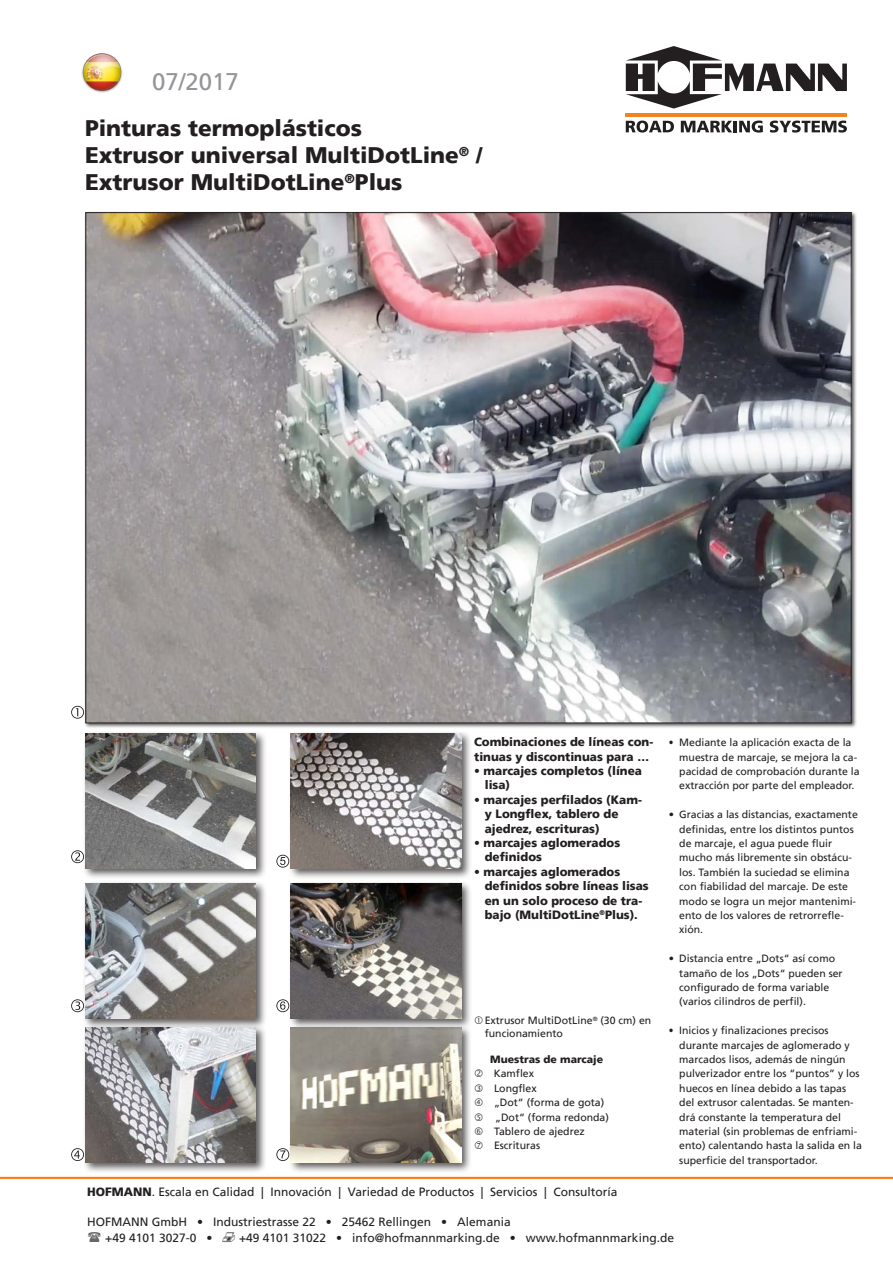
<style>
.page{position:relative;width:893px;height:1263px;background:#fff}
.page>*{position:absolute;margin:0;border:0;box-sizing:border-box;transform-origin:0 0}
.t1{font:24px "Frutiger";color:#939598}
.t2{font:900 22.5px/27px "Frutiger";color:#231f20}
.Bildsub{font:900 12px/14.4px "Frutiger";color:#231f20}
.t3{font:12px "Frutiger";color:#231f20}
.Sprechpunkte{font:10.5px/14.4px "Frutiger";color:#231f20}
.Sprechpunkte-2{font:10.5px/14.4px "Frutiger";color:#231f20;scale:.9 1}
.s1{font-weight:900}
.s2{font-family:"Mar Vo Sym";font-size:13.5px}
</style>
<div class="page">
<svg style="left:71px;top:706px;width:13px;height:13px"></svg>
<hr style="left:626px;top:113px;width:221px;height:3px;background:#f58220">
<svg style="left:626px;top:46px;width:221px;height:63px"></svg>
<svg style="left:626px;top:121px;width:48px;height:12px"></svg>
<svg style="left:681px;top:121px;width:82px;height:12px"></svg>
<svg style="left:770px;top:121px;width:77px;height:12px"></svg>
<img style="left:82px;top:53px;width:41px;height:40px">
<hr style="left:0;top:1177px;width:893px;height:2px;background:#f58220">
<svg style="left:71px;top:1148px;width:11px;height:13px"></svg>
<svg style="left:71px;top:999px;width:11px;height:13px"></svg>
<svg style="left:71px;top:850px;width:11px;height:13px"></svg>
<svg style="left:276px;top:855px;width:12px;height:13px"></svg>
<svg style="left:276px;top:999px;width:12px;height:13px"></svg>
<svg style="left:276px;top:1148px;width:12px;height:13px"></svg>
<div style="left:82px;top:731px;width:185px;height:149px;background:#231f20;opacity:.75"></div>
<img style="left:85px;top:733px;width:170px;height:135px">
<div style="left:82px;top:880px;width:185px;height:149px;background:#231f20;opacity:.75"></div>
<img style="left:85px;top:883px;width:170px;height:135px">
<div style="left:288px;top:1025px;width:185px;height:149px;background:#231f20;opacity:.75"></div>
<img style="left:291px;top:1029px;width:170px;height:133px">
<div style="left:82px;top:1024px;width:185px;height:150px;background:#231f20;opacity:.75"></div>
<img style="left:85px;top:1027px;width:170px;height:135px">
<div style="left:288px;top:730px;width:185px;height:150px;background:#231f20;opacity:.75"></div>
<img style="left:291px;top:733px;width:170px;height:135px">
<div style="left:288px;top:880px;width:185px;height:149px;background:#231f20;opacity:.75"></div>
<img style="left:291px;top:883px;width:170px;height:135px">
<div style="left:84px;top:211px;width:773px;height:517px;background:#231f20;opacity:.75"></div>
<img style="left:88px;top:214px;width:761px;height:507px">
<p class="t1" style="left:152px;top:67px;width:88px">07/2017</p>
<p class="t2" style="left:85px;top:115px;width:399px">Pinturas termoplásticos<br>Extrusor universal MultiDotLine<sup>®</sup> /<br>Extrusor MultiDotLine<sup>®</sup>Plus</p>
<p class="Bildsub" style="left:474px;top:735px;width:181px">Combinaciones de líneas con&shy;tinuas y discontinuas para …</p>
<p class="Bildsub" style="left:485px;top:763px;width:159px;text-indent:-11px">• marcajes completos (línea lisa)</p>
<p class="Bildsub" style="left:485px;top:792px;width:159px;text-indent:-11px">• marcajes perfilados (Kam&shy;y Longflex, tablero de ajedrez, escrituras)</p>
<p class="Bildsub" style="left:485px;top:835px;width:137px;text-indent:-11px">• marcajes aglomerados definidos</p>
<p class="Bildsub" style="left:485px;top:864px;width:166px;text-indent:-11px">• marcajes aglomerados definidos sobre líneas lisas en un solo proceso de tra&shy;bajo (MultiDotLine<sup>®</sup>Plus).</p>
<p class="Sprechpunkte" style="left:485px;top:1014px;width:168px;line-height:12.6px">Extrusor MultiDotLine<sup>®</sup> (30 cm) en funcionamiento</p>
<p class="Sprechpunkte" style="left:494px;top:1052px;width:117px;text-indent:-4px"><span class="s1">Muestras de marcaje<br></span>Kamflex<br>Longflex<br>„Dot“ (forma de gota) „Dot“ (forma redonda)<br>Tablero de ajedrez<br>Escrituras</p>
<p class="t3" style="left:87px;top:1185px;width:532px"><span class="s1">HOFMANN</span>. Escala en Calidad | Innovación | Variedad de Productos | Servicios | Consultoría</p>
<p class="Sprechpunkte-2" style="left:679px;top:735px;width:202px;text-indent:-11px">• Mediante la aplicación exacta de la muestra de marcaje, se mejora la ca&shy;pacidad de comprobación durante la extracción por parte del empleador.</p>
<p class="Sprechpunkte" style="left:679px;top:807px;width:180px;text-indent:-11px">• Gracias a las distancias, exactamente definidas, entre los distintos puntos de marcaje, el agua puede fluir mucho más libremente sin obstácu&shy;los. También la suciedad se elimina con fiabilidad del marcaje. De este modo se logra un mejor mantenimi&shy;ento de los valores de retrorrefle&shy;xión.</p>
<p class="Sprechpunkte" style="left:679px;top:951px;width:165px;text-indent:-11px">• Distancia entre „Dots“ así como tamaño de los „Dots“ pueden ser configurado de forma variable (varios cilindros de perfil).</p>
<p class="Sprechpunkte-2" style="left:679px;top:1023px;width:204px;text-indent:-11px">• Inicios y finalizaciones precisos durante marcajes de aglomerado y marcados lisos, además de ningún pulverizador entre los “puntos” y los huecos en línea debido a las tapas del extrusor calentadas. Se manten&shy;drá constante la temperatura del material (sin problemas de enfriami&shy;ento) calentando hasta la salida en la superficie del transportador.</p>
<p class="t3" style="left:87px;top:1215px;width:425px">HOFMANN GmbH • Industriestrasse 22 • 25462 Rellingen • Alemania</p>
<p class="t3" style="left:105px;top:1231px;width:570px">+49 4101 3027-0 • <span class="s2">v</span> +49 4101 31022 • info@hofmannmarking.de • www.hofmannmarking.de</p>
</div>
